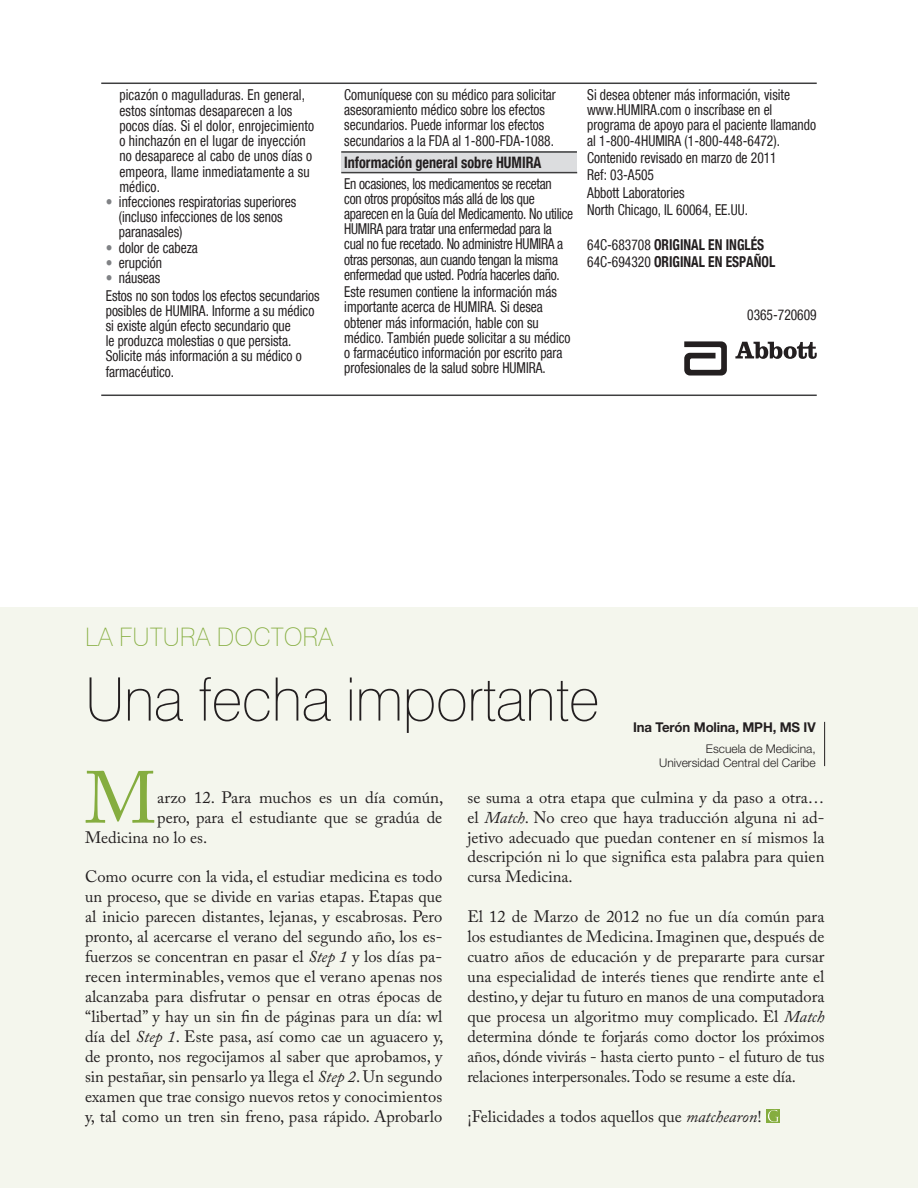
<style>
.page{position:relative;width:918px;height:1188px;background:#fff}
.page>*{position:absolute;margin:0;border:0;box-sizing:border-box;transform-origin:0 0}
._04__Superindice{font:72.9px "Adobe Caslon Pro";color:#85ad3f}
._02__Titulo_2{font:100 60px "Swiss 721 BT";letter-spacing:-.01em;color:#231f20}
._02__Titulo_2-2{font:100 25.5px "Swiss 721 BT";color:#85ad3f}
._03__Texto{font:16.5px/20px "Adobe Caslon Pro";color:#231f20;text-align:justify}
._04__Superindice-2{font:16.5px "Adobe Caslon Pro";color:#231f20}
.t1{font:700 condensed 15.75px "Helvetica Neue LT Com";color:#231f20;scale:.9 1}
.t2{font:condensed 15px/15.3px "Helvetica Neue LT Com";color:#231f20;scale:.9 1}
.t3{font:condensed 15px/15.3px "Helvetica Neue LT Com";letter-spacing:-.02em;color:#231f20;scale:.9 1}
.t4{font:700 condensed 15px/17.4px "Helvetica Neue LT Com";color:#231f20;scale:.9 1}
._05__Nombre_de_docto{font:700 13.5px "Helvetica Neue";letter-spacing:-.01em;color:#231f20}
._05__Info_de_doc{font:300 12px "Helvetica Neue";color:#231f20}
.s1{color:#808285}
.s2{font-weight:400}
.s3{font-style:italic}
</style>
<div class="page">
<div style="left:0;top:608px;width:918px;height:580px;background:#f4f6ed"></div>
<div style="left:341px;top:151px;width:236px;height:22px;background:#dcdddf"></div>
<hr style="left:341px;top:172px;width:236px;height:1px;background:#3e3e3f">
<hr style="left:341px;top:151px;width:236px;height:2px;background:#3e3e3f">
<hr style="left:101px;top:395px;width:716px;height:1px;background:#3e3e3f">
<hr style="left:101px;top:83px;width:716px;height:1px;background:#3e3e3f">
<svg style="left:684px;top:341px;width:43px;height:35px"></svg>
<svg style="left:735px;top:342px;width:82px;height:17px"></svg>
<hr style="left:824px;top:722px;width:1px;height:44px;background:#231f20">
<div style="left:766px;top:1109px;width:14px;height:14px;background:#85ad3f"></div>
<svg style="left:768px;top:1110px;width:11px;height:12px"></svg>
<p class="t2" style="left:119px;top:87px;width:218px">picazón o magulladuras. En general, estos síntomas desaparecen a los pocos días. Si el dolor, enrojecimiento o hinchazón en el lugar de inyección no desaparece al cabo de unos días o empeora, llame inmediatamente a su médico.</p>
<p class="t2" style="left:119px;top:194px;width:199px;text-indent:-13px"><span class="s1">•</span> infecciones respiratorias superiores (incluso infecciones de los senos paranasales)</p>
<p class="t2" style="left:106px;top:240px;width:104px"><span class="s1">•</span> dolor de cabeza</p>
<p class="t2" style="left:106px;top:255px;width:64px"><span class="s1">•</span> erupción</p>
<p class="t2" style="left:106px;top:269px;width:239px;line-height:17.4px"><span class="s1">•</span> náuseas<br>Estos no son todos los efec tos secundarios</p>
<p class="t2" style="left:106px;top:303px;width:233px">posibles de HUMIRA. Informe a su médico si existe algún efecto secundario que<br>le produzca molestias o que persista.<br>Solicite más información a su médico o farmacéutico.</p>
<p class="t2" style="left:344px;top:87px;width:237px">Comuníquese con su médico para solicitar asesoramiento médico sobre los efectos secundarios. Puede informar los efectos secundarios a la FDA al 1-800-FDA-1088.</p>
<p class="t1" style="left:344px;top:153px;width:221px">Información general sobre HUMIRA</p>
<p class="t3" style="left:344px;top:175px;width:256px">En ocasiones, los medicamentos se recetan<br>con otros propósitos más allá de los que aparecen en la Guía del Medicamento. No utilice HUMIRA para tratar una enfermedad para la cual no fue recetado. No administre HUMIRA a otras personas, aun cuando tengan la misma enfermedad que usted. Podría hacerles daño.</p>
<p class="t2" style="left:344px;top:284px;width:253px">Este resumen contiene la información más im portante acerca de HUMIRA. Si desea obtener más información, hable con su médico. También puede solicitar a su médico o farmacéutico información por escrito para profesionales de la salud sobre HUMIRA.</p>
<p class="t2" style="left:587px;top:87px;width:256px">Si desea obtener más información, visite www.HUMIRA.com o inscríbase en el programa de apoyo para el paciente llamando al 1-800-4HUMIRA (1-800-448-6472).</p>
<p class="t2" style="left:587px;top:149px;width:212px;line-height:17.4px">Contenido revisado en marzo de 2011<br>Ref: 03-A505<br>Abbott Laboratories<br>North Chicago, IL 60064, EE.UU.</p>
<p class="t4" style="left:587px;top:236px;width:210px"><span class="s2">64C-683708</span> ORIGINAL EN INGLÉS<br><span class="s2">64C-694320</span> ORIGINAL EN ESPAÑOL</p>
<p class="t2" style="left:747px;top:306px;width:79px">0365-720609</p>
<p class="_02__Titulo_2-2" style="left:85px;top:622px;width:250px">LA FUTURA DOCTORA</p>
<p class="_02__Titulo_2" style="left:85px;top:663px;width:516px">Una fecha importante</p>
<p class="_04__Superindice" style="left:85px;top:755px;width:73px">M</p>
<p class="_05__Nombre_de_docto" style="left:633px;top:719px;width:184px">Ina Terón Molina, MPH, MS IV</p>
<p class="_05__Info_de_doc" style="left:706px;top:741px;width:111px">Escuela de Medicina,</p>
<p class="_05__Info_de_doc" style="left:659px;top:755px;width:158px">Universidad Central del Caribe</p>
<p class="_04__Superindice-2" style="left:157px;top:787px;width:288px">arzo 12. Para muchos es un día común,</p>
<p class="_04__Superindice-2" style="left:157px;top:807px;width:287px">pero, para el estudiante que se gradúa de</p>
<p class="_04__Superindice-2" style="left:85px;top:827px;width:124px">Medicina no lo es.</p>
<p class="_03__Texto" style="left:85px;top:867px;width:360px">Como ocurre con la vida, el estudiar medicina es todo un proceso, que se divide en varias etapas. Etapas que al inicio parecen distantes, lejanas, y escabrosas. Pero pronto, al acercarse el verano del segundo año, los es&shy;fuerzos se concentran en pasar el <span class="s3">Step 1</span> y los días pa&shy;recen interminables, vemos que el verano apenas nos alcanzaba para disfrutar o pensar en otras épocas de “libertad” y hay un sin fin de páginas para un día: wl día del <span class="s3">Step 1</span>. Este pasa, así como cae un aguacero y, de pronto, nos regocijamos al saber que aprobamos, y sin pestañar, sin pensarlo ya llega el <span class="s3">Step 2</span>. Un segundo examen que trae consigo nuevos retos y conocimientos y, tal como un tren sin freno, pasa rápido. Aprobarlo</p>
<p class="_03__Texto" style="left:468px;top:787px;width:358px">se suma a otra etapa que culmina y da paso a otra… el <span class="s3">Match</span>. No creo que haya traducción alguna ni ad&shy;jetivo adecuado que puedan contener en sí mismos la descripción ni lo que significa esta palabra para quien cursa Medicina.</p>
<p class="_03__Texto" style="left:468px;top:907px;width:358px">El 12 de Marzo de 2012 no fue un día común para los estudiantes de Medicina. Imaginen que, después de cuatro años de educación y de prepararte para cursar una especialidad de interés tienes que rendirte ante el destino, y dejar tu futuro en manos de una computadora que procesa un algoritmo muy complicado. El <span class="s3">Match </span>determina dónde te forjarás como doctor los próximos años, dónde vivirás - hasta cierto punto - el futuro de tus relaciones interpersonales. Todo se resume a este día.</p>
<p class="_03__Texto" style="left:468px;top:1106px;width:296px">¡Felicidades a todos aquellos que <span class="s3">matchearon</span>!</p>
</div>
